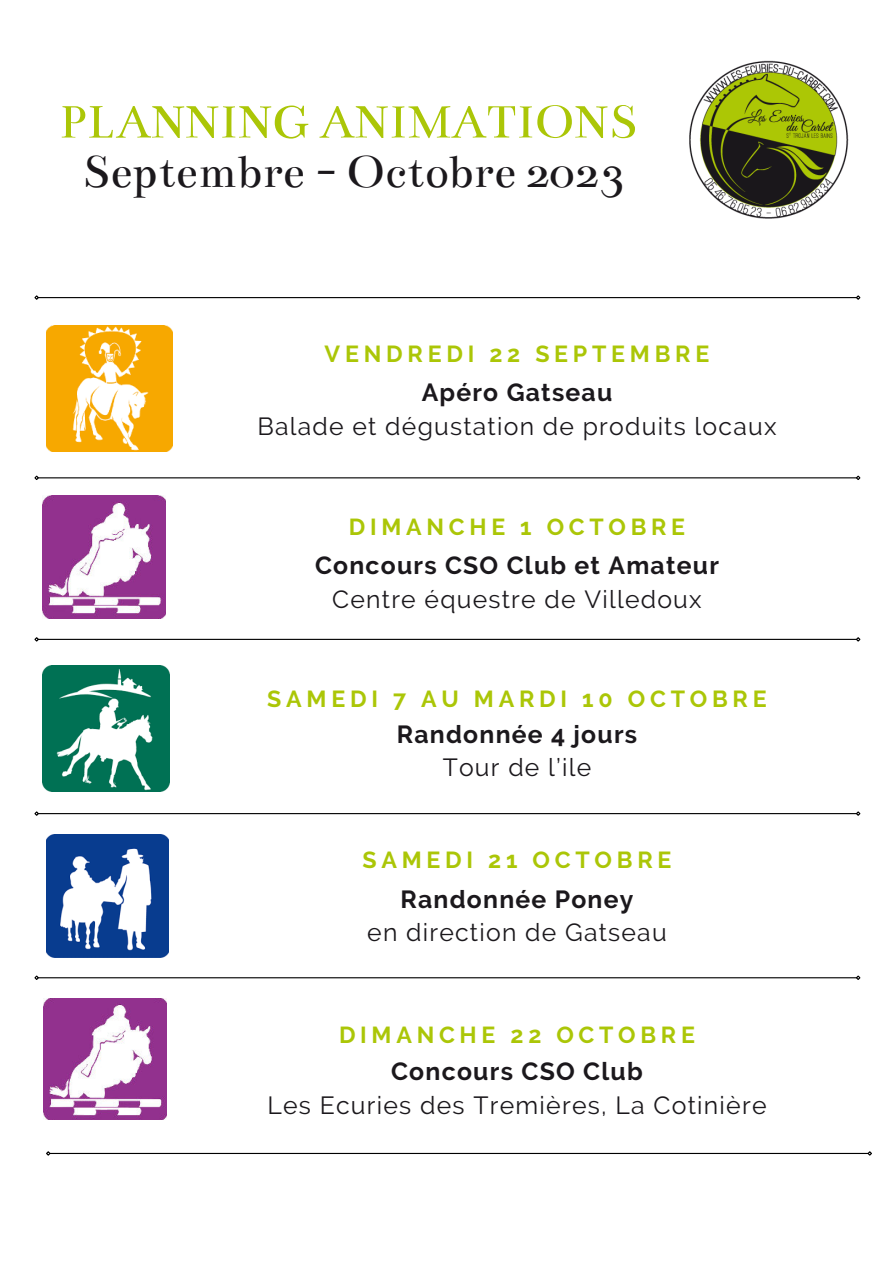
<style>
.page{position:relative;width:894px;height:1264px;background:#fff}
.page>*{position:absolute;margin:0;border:0;box-sizing:border-box;transform-origin:0 0}
.t1{font:50.85px "Bentham";color:#abc607}
.t2{font:49.35px "Bentham";color:#1b181c}
.t3{font:24.75px "Raleway";letter-spacing:.05em;color:#1b181c}
.t4{font:700 24.75px "Raleway";letter-spacing:.05em;color:#1b181c}
.t5{font:700 23.1px "Raleway";letter-spacing:.205em;color:#abc607}
</style>
<div class="page">
<img style="left:689px;top:60px;width:160px;height:159px">
<hr style="left:38px;top:477px;width:818px;height:1px;background:#000">
<svg style="left:34px;top:475px;width:6px;height:5px"></svg>
<svg style="left:854px;top:475px;width:7px;height:5px"></svg>
<hr style="left:38px;top:639px;width:818px;height:1px;background:#000">
<svg style="left:34px;top:637px;width:6px;height:5px"></svg>
<svg style="left:854px;top:637px;width:7px;height:5px"></svg>
<hr style="left:38px;top:813px;width:818px;height:1px;background:#000">
<svg style="left:34px;top:811px;width:6px;height:5px"></svg>
<svg style="left:854px;top:811px;width:7px;height:5px"></svg>
<hr style="left:38px;top:977px;width:818px;height:1px;background:#000">
<svg style="left:34px;top:975px;width:6px;height:5px"></svg>
<svg style="left:854px;top:975px;width:7px;height:5px"></svg>
<hr style="left:38px;top:297px;width:818px;height:1px;background:#000">
<svg style="left:34px;top:295px;width:6px;height:5px"></svg>
<svg style="left:854px;top:295px;width:7px;height:5px"></svg>
<img style="left:46px;top:325px;width:126px;height:126px">
<img style="left:43px;top:495px;width:123px;height:123px">
<img style="left:43px;top:665px;width:126px;height:126px">
<img style="left:46px;top:834px;width:123px;height:123px">
<img style="left:43px;top:998px;width:123px;height:121px">
<hr style="left:50px;top:1152px;width:817px;height:1px;background:#000">
<svg style="left:46px;top:1151px;width:6px;height:5px"></svg>
<svg style="left:866px;top:1151px;width:6px;height:5px"></svg>
<h1 class="t1" style="left:59px;top:94px;width:580px">PLANNING ANIMATIONS</h1>
<h2 class="t2" style="left:82px;top:145px;width:543px">Septembre - Octobre 2023</h2>
<p class="t5" style="left:324px;top:340px;width:386px">VENDREDI 22 SEPTEMBRE</p>
<p class="t4" style="left:421px;top:378px;width:192px">Apéro Gatseau</p>
<p class="t3" style="left:257px;top:411px;width:520px">Balade et dégustation de produits locaux</p>
<p class="t5" style="left:349px;top:514px;width:338px">DIMANCHE 1 OCTOBRE</p>
<p class="t4" style="left:315px;top:551px;width:405px">Concours CSO Club et Amateur</p>
<p class="t3" style="left:332px;top:585px;width:371px">Centre équestre de Villedoux</p>
<p class="t5" style="left:267px;top:686px;width:500px">SAMEDI 7 AU MARDI 10 OCTOBRE</p>
<p class="t4" style="left:396px;top:719px;width:242px">Randonnée 4 jours</p>
<p class="t3" style="left:442px;top:753px;width:150px">Tour de l’ile</p>
<p class="t5" style="left:362px;top:847px;width:310px">SAMEDI 21 OCTOBRE</p>
<p class="t4" style="left:400px;top:884px;width:234px">Randonnée Poney</p>
<p class="t3" style="left:367px;top:918px;width:301px">en direction de Gatseau</p>
<p class="t5" style="left:339px;top:1021px;width:357px">DIMANCHE 22 OCTOBRE</p>
<p class="t4" style="left:391px;top:1057px;width:253px">Concours CSO Club</p>
<p class="t3" style="left:267px;top:1090px;width:500px">Les Ecuries des Tremières, La Cotinière</p>
</div>
